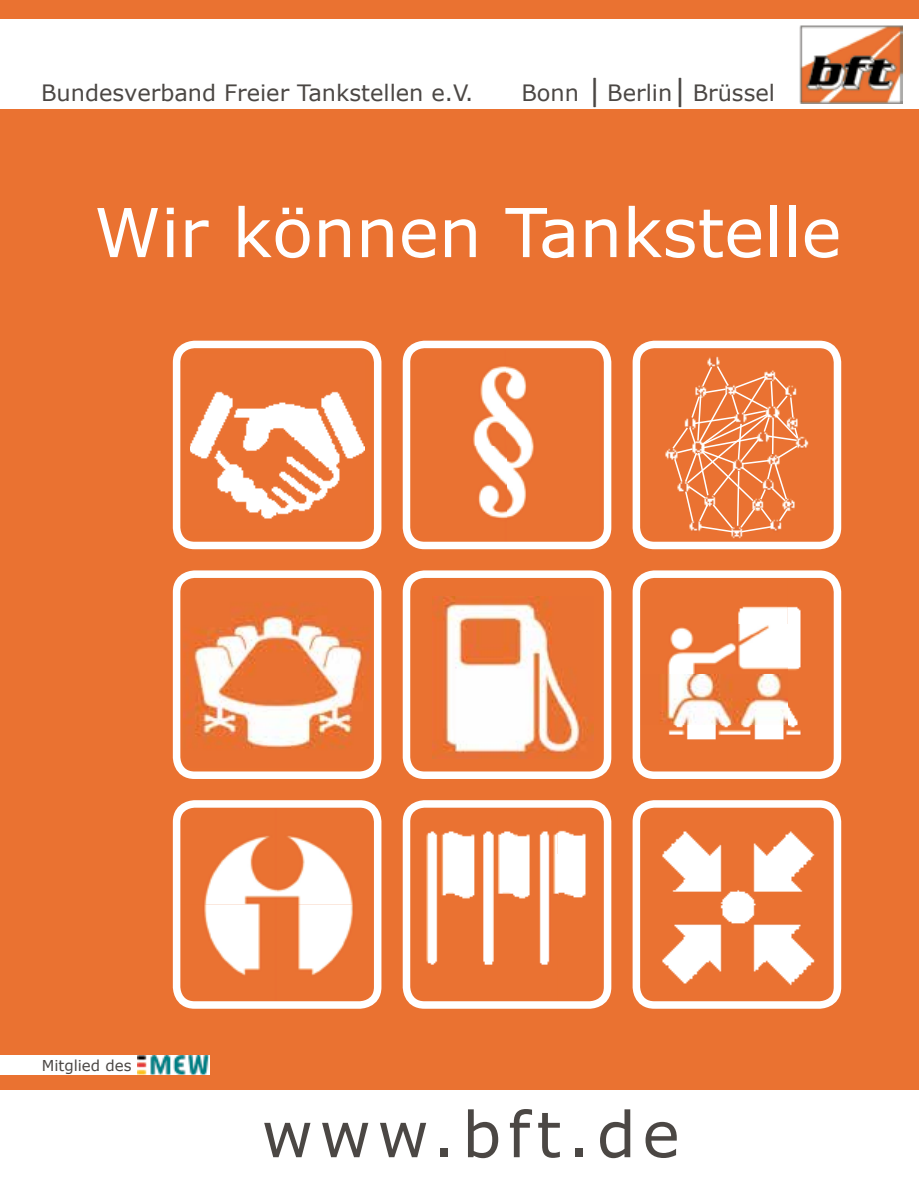
<style>
.page{position:relative;width:919px;height:1191px;background:#fff}
.page>*{position:absolute;margin:0;border:0;box-sizing:border-box;transform-origin:0 0}
.t1{font:67.5px "Verdana";color:#fff}
.t2{font:63px "Verdana";letter-spacing:.1em;color:#4b4744}
.t3{font:22.5px "Verdana";color:#4b4744}
.t4{font:15px "Verdana";color:#4b4744}
.s1{font-family:"Calibri";font-size:33px}
</style>
<div class="page">
<div style="left:1px;top:0;width:917px;height:1090px;background:#ea7231"></div>
<div style="left:0;top:19px;width:918px;height:90px;background:#fff"></div>
<img style="left:799px;top:25px;width:102px;height:79px">
<img style="left:190px;top:354px;width:174px;height:174px">
<div style="left:173px;top:341px;width:208px;height:208px;border:8px solid #fff;border-radius:18px"></div>
<img style="left:411px;top:350px;width:191px;height:190px">
<div style="left:402px;top:341px;width:209px;height:208px;border:8px solid #fff;border-radius:18px"></div>
<div style="left:644px;top:350px;width:187px;height:190px;background:#ea7232"></div>
<div style="left:632px;top:341px;width:209px;height:208px;border:8px solid #fff;border-radius:18px"></div>
<img style="left:183px;top:580px;width:188px;height:187px">
<div style="left:173px;top:570px;width:208px;height:209px;border:8px solid #fff;border-radius:18px"></div>
<img style="left:636px;top:574px;width:201px;height:201px">
<div style="left:632px;top:570px;width:209px;height:209px;border:8px solid #fff;border-radius:18px"></div>
<img style="left:432px;top:597px;width:161px;height:161px">
<div style="left:402px;top:570px;width:209px;height:209px;border:8px solid #fff;border-radius:18px"></div>
<img style="left:176px;top:804px;width:201px;height:201px">
<div style="left:173px;top:800px;width:208px;height:208px;border:8px solid #fff;border-radius:18px"></div>
<div style="left:637px;top:809px;width:13px;height:195px;background:#ea7232"></div>
<div style="left:632px;top:800px;width:209px;height:208px;border:8px solid #fff;border-radius:18px"></div>
<img style="left:407px;top:805px;width:200px;height:200px">
<div style="left:402px;top:800px;width:209px;height:208px;border:8px solid #fff;border-radius:18px"></div>
<svg style="left:671px;top:364px;width:128px;height:169px;background:#ec8852"></svg>
<div style="left:0;top:1055px;width:210px;height:19px;background:#fff"></div>
<img style="left:137px;top:1055px;width:72px;height:19px">
<svg style="left:0;top:0;width:1px;height:1090px"></svg>
<p class="t3" style="left:41px;top:78px;width:434px">Bundesverband Freier Tankstellen e.V.</p>
<p class="t3" style="left:521px;top:78px;width:255px">Bonn <span class="s1">|</span> Berlin<span class="s1">|</span> Brüssel</p>
<h1 class="t1" style="left:94px;top:186px;width:748px">Wir können Tankstelle</h1>
<p class="t4" style="left:42px;top:1054px;width:91px">Mitglied des</p>
<h2 class="t2" style="left:261px;top:1091px;width:420px">www.bft.de</h2>
</div>
